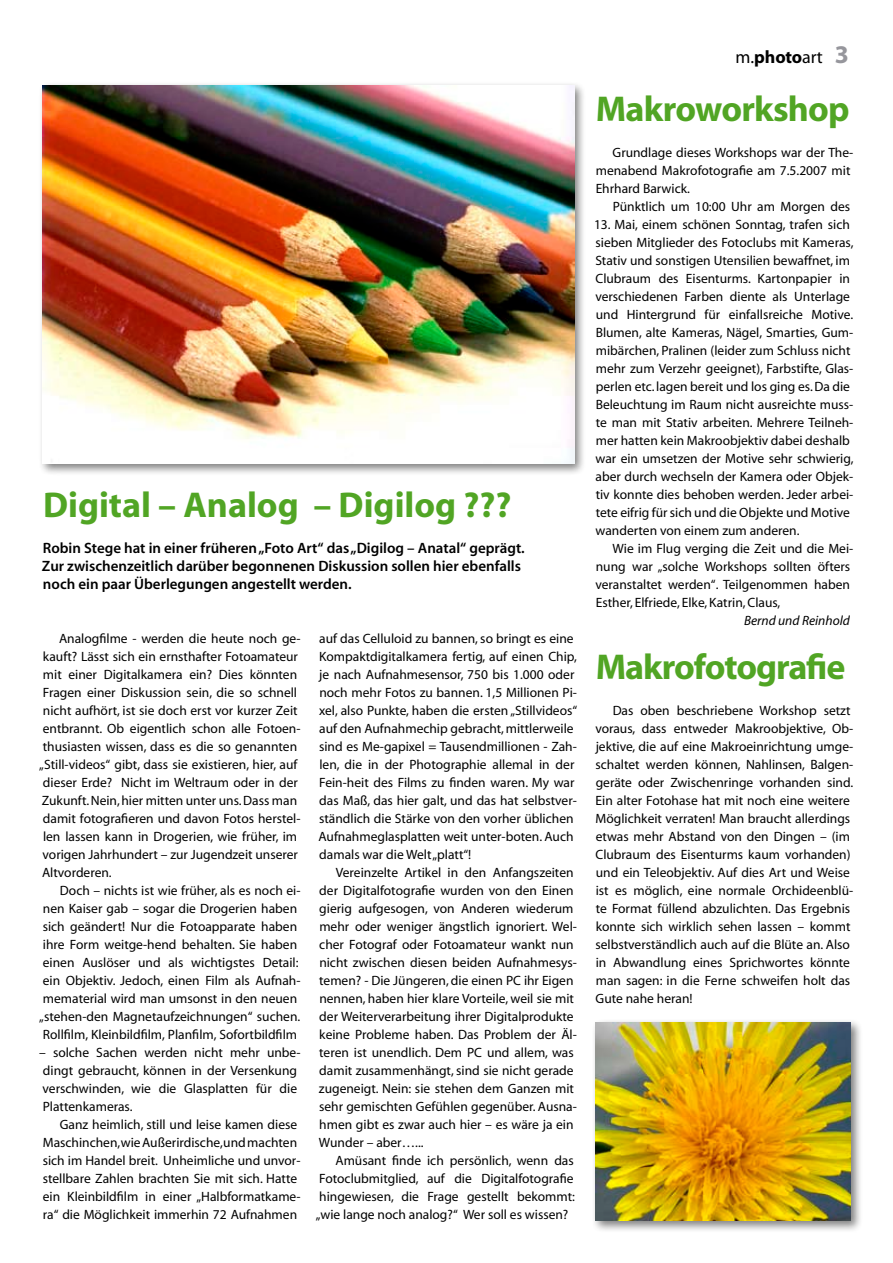
<style>
.page{position:relative;width:893px;height:1263px;background:#fff}
.page>*{position:absolute;margin:0;border:0;box-sizing:border-box;transform-origin:0 0}
.t1{font:36px "Myriad MM 700 600";letter-spacing:.025em;color:#51a524}
.t2{font:18px "Myriad MM 400 600";color:#000}
.t3{font:15px/18px "Myriad MM 565 600";letter-spacing:.015em;color:#000}
.t4{font:13.5px/18px "Myriad";color:#000}
.t5{font:italic 13.5px "Myriad";color:#000}
.s1{font-family:"Myriad MM 700 600"}
.s2{font-family:"Myriad MM 700 600";font-size:25.5px;color:#96969c}
</style>
<div class="page">
<div style="left:39px;top:81px;width:554px;height:401px;background:#000;opacity:.5"></div>
<img style="left:43px;top:85px;width:531px;height:378px">
<div style="left:591px;top:1018px;width:278px;height:221px;background:#000;opacity:.5"></div>
<img style="left:595px;top:1022px;width:255px;height:198px">
<h1 class="t1" style="left:43px;top:488px;width:469px">Digital – Analog – Digilog ???</h1>
<p class="t3" style="left:42px;top:540px;width:484px">Robin Stege hat in einer früheren „Foto Art“ das „Digilog – Anatal“ geprägt.<br>Zur zwischenzeitlich darüber begonnenen Diskussion sollen hier ebenfalls noch ein paar Überlegungen angestellt werden.</p>
<p class="t4" style="left:39px;top:630px;width:263px;text-indent:20px">Analogfilme - werden die heute noch ge&shy;kauft? Lässt sich ein ernsthafter Fotoamateur mit einer Digitalkamera ein? Dies könnten Fragen einer Diskussion sein, die so schnell nicht aufhört, ist sie doch erst vor kurzer Zeit entbrannt. Ob eigentlich schon alle Fotoen&shy;thusiasten wissen, dass es die so genannten „Still-videos“ gibt, dass sie existieren, hier, auf dieser Erde? Nicht im Weltraum oder in der Zukunft. Nein, hier mitten unter uns. Dass man damit fotografieren und davon Fotos herstel&shy;len lassen kann in Drogerien, wie früher, im vorigen Jahrhundert – zur Jugendzeit unserer Altvorderen.</p>
<p class="t4" style="left:39px;top:882px;width:263px;text-indent:21px">Doch – nichts ist wie früher, als es noch ei&shy;nen Kaiser gab – sogar die Drogerien haben sich geändert! Nur die Fotoapparate haben ihre Form weitge-hend behalten. Sie haben einen Auslöser und als wichtigstes Detail: ein Objektiv. Jedoch, einen Film als Aufnah&shy;mematerial wird man umsonst in den neuen „stehen-den Magnetaufzeichnungen“ suchen.<br>Rollfilm, Kleinbildfilm, Planfilm, Sofortbildfilm</p>
<p class="t4" style="left:39px;top:1044px;width:263px">– solche Sachen werden nicht mehr unbe&shy;dingt gebraucht, können in der Versenkung verschwinden, wie die Glasplatten für die Plattenkameras.</p>
<p class="t4" style="left:43px;top:1116px;width:259px;text-indent:17px">Ganz heimlich, still und leise kamen diese Maschinchen, wie Außerirdische, und machten sich im Handel breit. Unheimliche und unvor&shy;stellbare Zahlen brachten Sie mit sich. Hatte ein Kleinbildfilm in einer „Halbformatkame&shy;ra“ die Möglichkeit immerhin 72 Aufnahmen</p>
<p class="t4" style="left:318px;top:630px;width:260px">auf das Celluloid zu bannen, so bringt es eine Kompaktdigitalkamera fertig, auf einen Chip, je nach Aufnahmesensor, 750 bis 1.000 oder noch mehr Fotos zu bannen. 1,5 Millionen Pi&shy;xel, also Punkte, haben die ersten „Stillvideos“ auf den Aufnahmechip gebracht, mittlerweile sind es Me-gapixel = Tausendmillionen - Zah&shy;len, die in der Photographie allemal in der Fein-heit des Films zu finden waren. My war das Maß, das hier galt, und das hat selbstver&shy;ständlich die Stärke von den vorher üblichen Aufnahmeglasplatten weit unter-boten. Auch damals war die Welt „platt“!</p>
<p class="t4" style="left:319px;top:864px;width:260px;text-indent:17px">Vereinzelte Artikel in den Anfangszeiten der Digitalfotografie wurden von den Einen gierig aufgesogen, von Anderen wiederum mehr oder weniger ängstlich ignoriert. Wel&shy;cher Fotograf oder Fotoamateur wankt nun nicht zwischen diesen beiden Aufnahmesys&shy;temen? - Die Jüngeren, die einen PC ihr Eigen nennen, haben hier klare Vorteile, weil sie mit der Weiterverarbeitung ihrer Digitalprodukte keine Probleme haben. Das Problem der Äl&shy;teren ist unendlich. Dem PC und allem, was damit zusammenhängt, sind sie nicht gerade zugeneigt. Nein: sie stehen dem Ganzen mit sehr gemischten Gefühlen gegenüber. Ausna&shy;hmen gibt es zwar auch hier – es wäre ja ein Wunder – aber…...</p>
<p class="t4" style="left:316px;top:1152px;width:261px;text-align:justify;text-indent:20px">Amüsant finde ich persönlich, wenn das Fotoclubmitglied, auf die Digitalfotografie hingewiesen, die Frage gestellt bekommt: „wie lange noch analog?“ Wer soll es wissen?</p>
<h2 class="t2" style="left:736px;top:48px;width:114px">m.<span class="s1">photo</span>art <span class="s2">3</span></h2>
<h1 class="t1" style="left:596px;top:92px;width:255px">Makroworkshop</h1>
<p class="t4" style="left:596px;top:144px;width:259px;text-indent:17px">Grundlage dieses Workshops war der The&shy;menabend Makrofotografie am 7.5.2007 mit<br>Ehrhard Barwick.</p>
<p class="t4" style="left:613px;top:198px;width:239px">Pünktlich um 10:00 Uhr am Morgen des</p>
<p class="t4" style="left:594px;top:216px;width:261px">13. Mai, einem schönen Sonntag, trafen sich sieben Mitglieder des Fotoclubs mit Kameras, Stativ und sonstigen Utensilien bewaffnet, im Clubraum des Eisenturms. Kartonpapier in verschiedenen Farben diente als Unterlage und Hintergrund für einfallsreiche Motive.<br>Blumen, alte Kameras, Nägel, Smarties, Gum&shy;mibärchen, Pralinen (leider zum Schluss nicht mehr zum Verzehr geeignet), Farbstifte, Glas&shy;perlen etc. lagen bereit und los ging es. Da die Beleuchtung im Raum nicht ausreichte muss&shy;te man mit Stativ arbeiten. Mehrere Teilneh&shy;mer hatten kein Makroobjektiv dabei deshalb war ein umsetzen der Motive sehr schwierig, aber durch wechseln der Kamera oder Objek&shy;tiv konnte dies behoben werden. Jeder arbei&shy;tete eifrig für sich und die Objekte und Motive wanderten von einem zum anderen.</p>
<p class="t4" style="left:595px;top:540px;width:259px;text-indent:17px">Wie im Flug verging die Zeit und die Mei&shy;nung war „solche Workshops sollten öfters veranstaltet werden“. Teilgenommen haben Esther, Elfriede, Elke, Katrin, Claus,</p>
<p class="t5" style="left:744px;top:614px;width:107px">Bernd und Reinhold</p>
<h1 class="t1" style="left:596px;top:650px;width:250px">Makrofotografie</h1>
<p class="t4" style="left:595px;top:702px;width:259px;text-indent:17px">Das oben beschriebene Workshop setzt voraus, dass entweder Makroobjektive, Ob&shy;jektive, die auf eine Makroeinrichtung umge&shy;schaltet werden können, Nahlinsen, Balgen&shy;geräte oder Zwischenringe vorhanden sind.<br>Ein alter Fotohase hat mit noch eine weitere Möglichkeit verraten! Man braucht allerdings etwas mehr Abstand von den Dingen – (im Clubraum des Eisenturms kaum vorhanden) und ein Teleobjektiv. Auf dies Art und Weise ist es möglich, eine normale Orchideenblü&shy;te Format füllend abzulichten. Das Ergebnis konnte sich wirklich sehen lassen – kommt selbstverständlich auch auf die Blüte an. Also in Abwandlung eines Sprichwortes könnte man sagen: in die Ferne schweifen holt das Gute nahe heran!</p>
</div>
